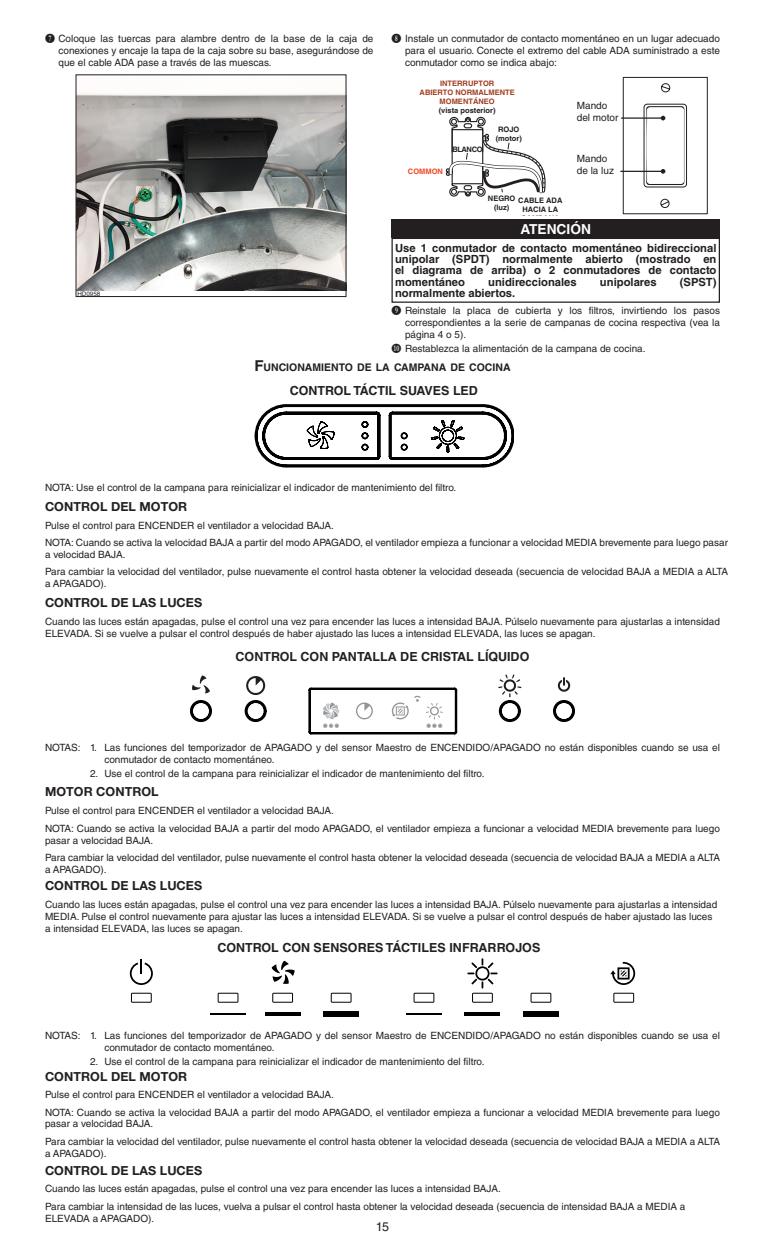
<style>
.page{position:relative;width:765px;height:1260px;background:#fff}
.page>*{position:absolute;margin:0;border:0;box-sizing:border-box;transform-origin:0 0}
.t1{font:700 13.75px "Helvetica LT Std";color:#fff}
.t2{font:700 12.5px "Helvetica LT Std";color:#231f20}
.Heading_4{font:700 12.5px "Helvetica Neue LT Std";letter-spacing:.005em;color:#231f20}
.t3{font:12.5px "Helvetica LT Std";color:#231f20}
.t4{font:700 11.25px/11.2px "Helvetica LT Std";color:#231f20;text-align:justify}
.t5{font:700 10.5px "Helvetica LT Std";color:#231f20}
.Heading_4-2{font:10px/12px "Helvetica LT Std";color:#231f20}
.Body{font:10px/12px "Helvetica LT Std";color:#231f20}
.t6{font:700 7.5px/9px "Helvetica LT Std";color:#9f3d21;text-align:center}
.t7{font:700 7.5px/9px "Helvetica LT Std";color:#231f20;text-align:center}
.t8{font:700 7.5px "Helvetica LT Std";color:#f04922}
.t9{font:6.25px "Helvetica LT Std";color:#231f20}
.t10{font:6.25px "Helvetica LT Std";color:#000}
.t11{font:6.25px "Helvetica LT Std";color:#000001}
.s1{font-family:"Numberpile";font-size:8.75px}
.s2{color:#231f20}
.s3{font-size:15px}
</style>
<div class="page">
<img style="left:78px;top:92px;width:266px;height:198px">
<div style="left:76px;top:75px;width:270px;height:222px;border:1px solid #231f20"></div>
<hr style="left:286px;top:467px;width:197px;height:1px;background:#000">
<svg style="left:255px;top:404px;width:259px;height:63px"></svg>
<hr style="left:210px;top:1013px;width:36px;height:2px;background:#000">
<hr style="left:265px;top:1013px;width:35px;height:3px;background:#000">
<div style="left:323px;top:1012px;width:36px;height:5px;background:#000"></div>
<hr style="left:406px;top:1013px;width:36px;height:2px;background:#000">
<hr style="left:465px;top:1013px;width:35px;height:3px;background:#000">
<div style="left:523px;top:1012px;width:36px;height:5px;background:#000"></div>
<svg style="left:130px;top:958px;width:505px;height:45px"></svg>
<svg style="left:190px;top:675px;width:385px;height:59px"></svg>
<div style="left:623px;top:77px;width:85px;height:137px;border:1px solid #231f20"></div>
<div style="left:644px;top:104px;width:43px;height:83px;border:1px solid #231f20;border-radius:3px"></div>
<hr style="left:622px;top:117px;width:41px;height:2px;background:#231f20">
<hr style="left:621px;top:171px;width:42px;height:1px;background:#231f20">
<svg style="left:646px;top:83px;width:39px;height:125px"></svg>
<svg style="left:445px;top:116px;width:101px;height:81px"></svg>
<div style="left:392px;top:220px;width:328px;height:18px;background:#231f20"></div>
<div style="left:392px;top:238px;width:328px;height:65px;border:1px solid #231f20"></div>
<p class="Heading_4-2" style="left:58px;top:32px;width:317px;text-align:justify;text-indent:-13px"><span class="s1">H</span> Coloque las tuercas para alambre dentro de la base de la caja de conexiones y encaje la tapa de la caja sobre su base, asegurándose de que el cable ADA pase a través de las muescas.</p>
<p class="t9" style="left:77px;top:290px;width:24px">HD0958</p>
<p class="Heading_4-2" style="left:405px;top:32px;width:317px;text-align:justify;text-indent:-13px"><span class="s1">I</span> Instale un conmutador de contacto momentáneo en un lugar adecuado para el usuario. Conecte el extremo del cable ADA suministrado a este conmutador como se indica abajo:</p>
<p class="t6" style="left:420px;top:78px;width:97px">INTERRUPTOR<br>ABIERTO NORMALMENTE<br>MOMENTÁNEO<br><span class="s2">(vista posterior)</span></p>
<p class="t7" style="left:452px;top:145px;width:32px">BLANCO</p>
<p class="t7" style="left:496px;top:125px;width:28px">ROJO (motor)</p>
<p class="t8" style="left:408px;top:167px;width:37px">COMMON</p>
<p class="Heading_4-2" style="left:577px;top:100px;width:43px">Mando del motor</p>
<p class="Heading_4-2" style="left:577px;top:152px;width:39px">Mando de la luz</p>
<p class="t7" style="left:488px;top:194px;width:29px">NEGRO (luz)</p>
<p class="t7" style="left:518px;top:196px;width:46px">CABLE ADA<br>HACIA LA<br>CAMPANA</p>
<p class="t1" style="left:520px;top:220px;width:72px">ATENCIÓN</p>
<p class="t4" style="left:395px;top:242px;width:323px">Use 1 conmutador de contacto momentáneo bidireccional unipolar (SPDT) normalmente abierto (mostrado en el diagrama de arriba) o 2 conmutadores de contacto momentáneo</p>
<p class="t4" style="left:488px;top:276px;width:90px">unidireccionales</p>
<p class="t4" style="left:600px;top:276px;width:58px">unipolares</p>
<p class="t4" style="left:680px;top:276px;width:38px">(SPST)</p>
<p class="t4" style="left:395px;top:287px;width:122px">normalmente abiertos.</p>
<p class="Heading_4-2" style="left:405px;top:304px;width:317px;text-align:justify;text-indent:-13px"><span class="s1">J</span> Reinstale la placa de cubierta y los filtros, invirtiendo los pasos correspondientes a la serie de campanas de cocina respectiva (vea la página 4 o 5).</p>
<p class="Heading_4-2" style="left:392px;top:343px;width:256px"><span class="s1">K</span> Restablezca la alimentación de la campana de cocina.</p>
<p class="t5" style="left:254px;top:361px;width:18px"><span class="s3">F</span>UNCIONA</p>
<p class="t5" style="left:313px;top:361px;width:16px">MIENTO</p>
<p class="t5" style="left:357px;top:361px;width:69px">DE LA CAMPANA</p>
<p class="t5" style="left:450px;top:361px;width:27px">DE COCINA</p>
<p class="t2" style="left:290px;top:383px;width:190px">CONTROL TÁCTIL SUAVES LED</p>
<p class="Heading_4-2" style="left:45px;top:482px;width:413px">NOTA: Use el control de la campana para reinicializar el indicador de mantenimiento del filtro.</p>
<p class="t10" style="left:267px;top:485px;width:24px">HC0075</p>
<p class="Heading_4" style="left:45px;top:499px;width:144px">CONTROL DEL MOTOR</p>
<p class="Heading_4-2" style="left:45px;top:519px;width:291px">Pulse el control para ENCENDER el ventilador a velocidad BAJA.</p>
<p class="Body" style="left:45px;top:537px;width:685px">NOTA: Cuando se activa la velocidad BAJA a partir del modo APAGADO, el ventilador empieza a funcionar a velocidad MEDIA brevemente para luego pasar a velocidad BAJA.</p>
<p class="Body" style="left:45px;top:565px;width:685px">Para cambiar la velocidad del ventilador, pulse nuevamente el control hasta obtener la velocidad deseada (secuencia de velocidad BAJA a MEDIA a ALTA a APAGADO).</p>
<p class="Heading_4" style="left:45px;top:595px;width:159px">CONTROL DE LAS LUCES</p>
<p class="Heading_4-2" style="left:45px;top:616px;width:676px">Cuando las luces están apagadas, pulse el control una vez para encender las luces a intensidad BAJA. Púlselo nuevamente para ajustarlas a intensidad<br>ELEVADA. Si se vuelve a pulsar el control después de haber ajustado las luces a intensidad ELEVADA, las luces se apagan.</p>
<p class="t2" style="left:236px;top:649px;width:295px">CONTROL CON PANTALLA DE CRISTAL LÍQUIDO</p>
<p class="Heading_4-2" style="left:104px;top:741px;width:617px;text-indent:-59px">NOTAS: 1. Las funciones del temporizador de APAGADO y del sensor Maestro de ENCENDIDO/APAGADO no están disponibles cuando se usa el conmutador de contacto momentáneo.</p>
<p class="Heading_4-2" style="left:90px;top:767px;width:396px">2. Use el control de la campana para reinicializar el indicador de mantenimiento del filtro.</p>
<p class="Heading_4" style="left:45px;top:784px;width:115px">MOTOR CONTROL</p>
<p class="Body" style="left:45px;top:805px;width:291px">Pulse el control para ENCENDER el ventilador a velocidad BAJA.</p>
<p class="Body" style="left:45px;top:822px;width:676px">NOTA: Cuando se activa la velocidad BAJA a partir del modo APAGADO, el ventilador empieza a funcionar a velocidad MEDIA brevemente para luego pasar a velocidad BAJA.</p>
<p class="Body" style="left:45px;top:852px;width:677px">Para cambiar la velocidad del ventilador, pulse nuevamente el control hasta obtener la velocidad deseada (secuencia de velocidad BAJA a MEDIA a ALTA a APAGADO).</p>
<p class="Heading_4" style="left:45px;top:878px;width:159px">CONTROL DE LAS LUCES</p>
<p class="Heading_4-2" style="left:45px;top:898px;width:674px">Cuando las luces están apagadas, pulse el control una vez para encender las luces a intensidad BAJA. Púlselo nuevamente para ajustarlas a intensidad<br>MEDIA. Pulse el control nuevamente para ajustar las luces a intensidad ELEVADA. Si se vuelve a pulsar el control después de haber ajustado las luces a intensidad ELEVADA, las luces se apagan.</p>
<p class="t11" style="left:192px;top:747px;width:24px">HC0078</p>
<p class="t2" style="left:217px;top:940px;width:325px">CONTROL CON SENSORES TÁCTILES INFRARROJOS</p>
<p class="Heading_4-2" style="left:104px;top:1029px;width:617px;text-indent:-59px">NOTAS: 1. Las funciones del temporizador de APAGADO y del sensor Maestro de ENCENDIDO/APAGADO no están disponibles cuando se usa el conmutador de contacto momentáneo.</p>
<p class="Heading_4-2" style="left:90px;top:1055px;width:396px">2. Use el control de la campana para reinicializar el indicador de mantenimiento del filtro.</p>
<p class="Heading_4" style="left:45px;top:1069px;width:144px">CONTROL DEL MOTOR</p>
<p class="Body" style="left:45px;top:1089px;width:291px">Pulse el control para ENCENDER el ventilador a velocidad BAJA.</p>
<p class="Body" style="left:45px;top:1107px;width:676px;line-height:11.2px">NOTA: Cuando se activa la velocidad BAJA a partir del modo APAGADO, el ventilador empieza a funcionar a velocidad MEDIA brevemente para luego pasar a velocidad BAJA.</p>
<p class="Body" style="left:45px;top:1135px;width:677px">Para cambiar la velocidad del ventilador, pulse nuevamente el control hasta obtener la velocidad deseada (secuencia de velocidad BAJA a MEDIA a ALTA a APAGADO).</p>
<p class="Heading_4" style="left:45px;top:1163px;width:159px">CONTROL DE LAS LUCES</p>
<p class="Heading_4-2" style="left:45px;top:1182px;width:457px">Cuando las luces están apagadas, pulse el control una vez para encender las luces a intensidad BAJA.</p>
<p class="Heading_4-2" style="left:45px;top:1200px;width:642px">Para cambiar la intensidad de las luces, vuelva a pulsar el control hasta obtener la velocidad deseada (secuencia de intensidad BAJA a MEDIA a<br>ELEVADA a APAGADO).</p>
<p class="t3" style="left:376px;top:1219px;width:15px">15</p>
</div>
